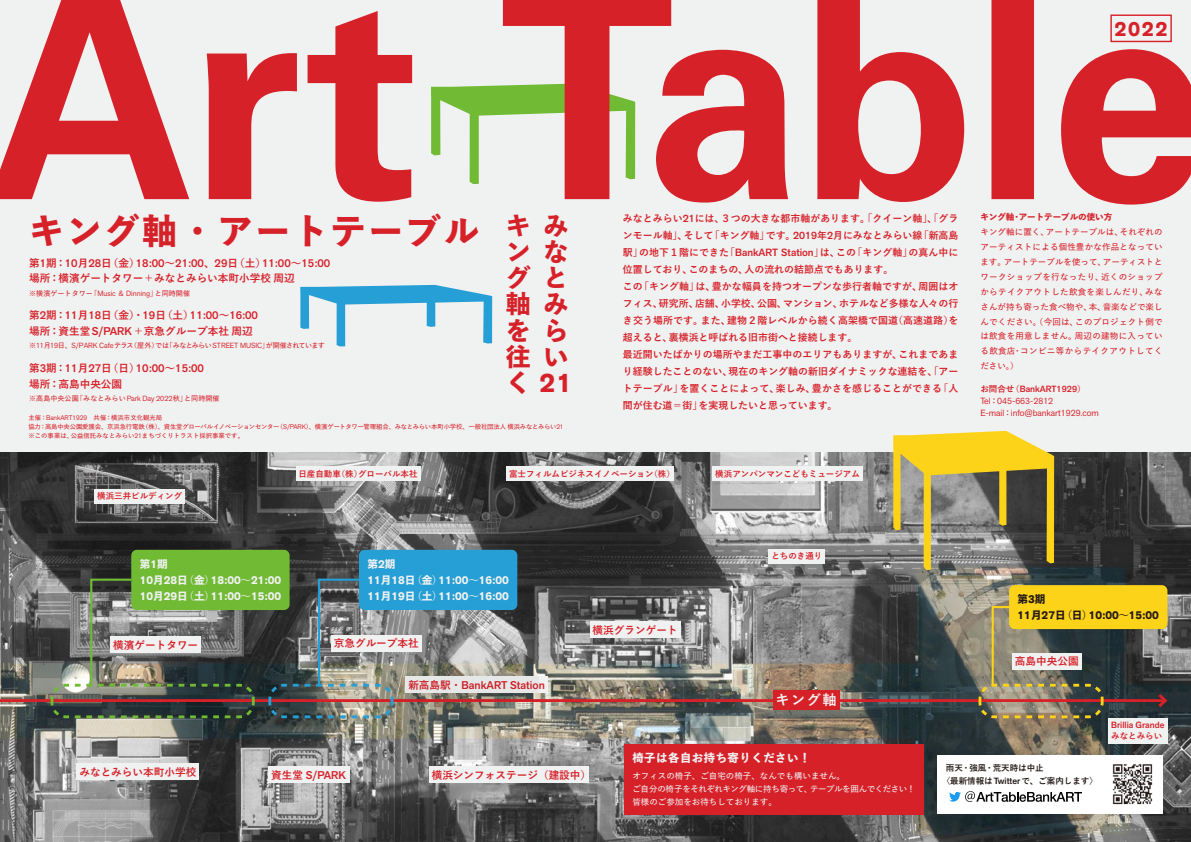
<style>
.page{position:relative;width:1191px;height:842px;background:#fff}
.page>*{position:absolute;margin:0;border:0;box-sizing:border-box;transform-origin:0 0}
.t1{font:800 34.9px "Yu Go Std N";letter-spacing:.08em;color:#d72129}
.t2{font:700 26.2px "Akzid Grtsk Next";color:#d72129}
.t3{font:800 24.9px/26.2px "Yu Go Std N";color:#d72129}
.t4{font:700 20.1px "Akzid Grtsk Next";color:#d72129}
.t5{font:700 14.2px "Yu Go Pr 6 N";color:#f0f1f1}
.t6{font:800 11.3px "Yu Go Std N";letter-spacing:.05em;color:#f0f1f1}
.t7{font:500 11.2px "Akzid Grtsk Next";color:#d72129}
.t8{font:700 11.2px/16.3px "Akzid Grtsk Next";color:#f0f1f1}
.t9{font:700 11.2px "Akzid Grtsk Next";color:#221815}
.t10{font:700 10.6px "Yu Go Pr 6 N";color:#d72129}
.t11{font:800 10.6px "Yu Go Std N";color:#f0f1f1}
.t12{font:800 10.6px "Yu Go Std N";color:#221815}
.t13{font:700 9.9px/17px "Yu Go Pr 6 N";letter-spacing:.005em;color:#d72129}
.t14{font:8.9px/12px "Akzid Grtsk Next";color:#d72129}
.t15{font:500 8.9px "Akzid Grtsk Next";color:#d72129}
.t16{font:600 8.5px/14.9px "Yu Go Pr 6 N";letter-spacing:.04em;color:#d72129;text-align:justify}
.t17{font:600 8.5px/12.8px "Yu Go Pr 6 N";color:#f0f1f1}
.t18{font:700 8.5px "Yu Go Pr 6 N";color:#d72129}
.t19{font:700 8.5px/12.8px "Yu Go Pr 6 N";color:#221815}
.t20{font:800 8.5px "Yu Go Std N";color:#d72129}
.t21{font:600 7.1px "Yu Go Pr 6 N";color:#d72129}
.t22{font:600 7.1px "Yu Go Pr 6 N";letter-spacing:-.095em;color:#d72129}
.t23{font:600 6.4px/9.2px "Yu Go Pr 6 N";letter-spacing:-.02em;color:#d72129}
.t24{font:600 6.4px "Yu Go Pr 6 N";color:#d72129}
.s1{font-family:"Akzid Grtsk Next";font-weight:500;font-size:10.4px}
.s2{font-family:"Yu Go Pr 6 N";font-weight:700;font-size:10.6px}
.s3{font-family:"Akzid Grtsk Next";font-weight:400;font-size:7.4px}
.s4{font-family:"Akzid Grtsk Next";font-weight:500;font-size:11.2px}
.s5{font-family:"Yu Go Pr 6 N";font-weight:700;font-size:8.5px}
.s6{font-weight:500}
.s7{font-family:"Yu Go Pr 6 N";font-weight:600;font-size:8.5px}
.s8{font-family:"Akzid Grtsk Next";font-weight:400;font-size:6.7px}
.s9{font-family:"Akzid Grtsk Next";font-weight:700;font-size:11.2px}
.s10{font-family:"Yu Go Std N";font-weight:800;font-size:10.6px}
.s11{font-family:"Akzid Grtsk Next";font-weight:500;font-size:8.9px}
</style>
<div class="page">
<img style="left:0;top:451px;width:1191px;height:391px">
<div style="left:0;top:0;width:1191px;height:451px;background:#f0f1f1"></div>
<hr style="left:0;top:699px;width:1165px;height:3px;background:#d72129">
<svg style="left:1155px;top:691px;width:14px;height:19px"></svg>
<svg style="left:0;top:0;width:1191px;height:205px"></svg>
<svg style="left:893px;top:431px;width:161px;height:139px;background:#a8995a"></svg>
<svg style="left:300px;top:285px;width:192px;height:61px"></svg>
<div style="left:131px;top:550px;width:158px;height:60px;background:#70ba34;border-radius:6px"></div>
<div style="left:359px;top:550px;width:158px;height:60px;background:#259fd5;border-radius:6px"></div>
<div style="left:1009px;top:585px;width:158px;height:44px;background:#fdd31a;border-radius:6px"></div>
<div style="left:331px;top:635px;width:91px;height:16px;background:#f0f1f1"></div>
<div style="left:590px;top:621px;width:90px;height:17px;background:#f0f1f1"></div>
<div style="left:296px;top:466px;width:124px;height:15px;background:#f0f1f1"></div>
<div style="left:94px;top:489px;width:91px;height:14px;background:#f0f1f1"></div>
<div style="left:506px;top:466px;width:167px;height:15px;background:#f0f1f1"></div>
<div style="left:712px;top:466px;width:150px;height:15px;background:#f0f1f1"></div>
<div style="left:768px;top:549px;width:57px;height:14px;background:#f0f1f1"></div>
<div style="left:1108px;top:718px;width:59px;height:25px;background:#f0f1f1"></div>
<div style="left:268px;top:766px;width:82px;height:17px;background:#f0f1f1"></div>
<div style="left:429px;top:766px;width:160px;height:17px;background:#f0f1f1"></div>
<div style="left:405px;top:676px;width:142px;height:17px;background:#f0f1f1"></div>
<div style="left:77px;top:764px;width:122px;height:16px;background:#f0f1f1"></div>
<div style="left:772px;top:690px;width:67px;height:20px;background:#d72129"></div>
<svg style="left:395px;top:673px;width:144px;height:27px;fill:#e6e8e8"></svg>
<div style="left:624px;top:743px;width:299px;height:71px;background:#d72129"></div>
<div style="left:1110px;top:15px;width:61px;height:27px;border:1px solid #d72129"></div>
<div style="left:937px;top:755px;width:225px;height:58px;background:#fff"></div>
<svg style="left:949px;top:791px;width:133px;height:11px"></svg>
<svg style="left:49px;top:577px;width:207px;height:143px"></svg>
<svg style="left:267px;top:577px;width:128px;height:143px"></svg>
<svg style="left:977px;top:605px;width:128px;height:115px"></svg>
<img style="left:1112px;top:764px;width:41px;height:41px">
<h3 class="t4" style="left:1114px;top:16px;width:54px">2022</h3>
<h1 class="t1" style="left:29px;top:203px;width:451px">キング軸・アートテーブル</h1>
<p class="t13" style="left:623px;top:210px;width:337px">みなとみらい<span class="s1">21</span>には、３つの大きな都市軸があります。「クイーン軸」、「グランモール軸」、そして「キング軸」です。<span class="s1">2019</span>年<span class="s1">2</span>月にみなとみらい線「新高島駅」の地下１階にできた「<span class="s1">BankART Station</span>」は、この「キング軸」の真ん中に位置しており、このまちの、人の流れの結節点でもあります。<br>この「キング軸」は、豊かな幅員を持つオープンな歩行者軸ですが、周囲はオフィス、研究所、店舗、小学校、公園、マンション、ホテルなど多様な人々の行き交う場所です。また、建物２階レベルから続く高架橋で国道（高速道路）を超えると、裏横浜と呼ばれる旧市街へと接続します。<br>最近開いたばかりの場所やまだ工事中のエリアもありますが、これまであまり経験したことのない、現在のキング軸の新旧ダイナミックな連結を、「アートテーブル」を置くことによって、楽しみ、豊かさを感じることができる「人間が住む道＝街」を実現したいと思っています。</p>
<p class="t20" style="left:980px;top:210px;width:133px">キング軸・アートテーブルの使い方</p>
<h3 class="t3" style="left:506px;top:213px;width:26px;text-align:justify">キング軸を往く</h3>
<h3 class="t3" style="left:543px;top:213px;width:26px">みなとみらい</h3>
<h2 class="t2" style="left:539px;top:366px;width:34px">21</h2>
<p class="t16" style="left:980px;top:224px;width:184px">キング軸に置く、アートテーブルは、それぞれのアーティストによる個性豊かな作品となっています。アートテーブルを使って、アーティストとワークショップを行なったり、近くのショップからテイクアウトした飲食を楽しんだり、みなさんが持ち寄った食べ物や、本、音楽などで楽しんでください。（今回は、このプロジェクト側では飲食を用意しません。周辺の建物に入っている飲食店・コンビニ等からテイクアウトしてください。）</p>
<p class="t7" style="left:29px;top:256px;width:302px"><span class="s2">第</span>1<span class="s2">期：</span>10<span class="s2">月</span>28<span class="s2">日（金）</span>18:00<span class="s2">～</span>21:00<span class="s2">、</span>29<span class="s2">日（土）</span>11:00<span class="s2">～</span>15:00</p>
<p class="t10" style="left:29px;top:273px;width:267px">場所：横濱ゲートタワー＋みなとみらい本町小学校周辺</p>
<p class="t21" style="left:29px;top:286px;width:162px">※横濱ゲートタワー「<span class="s3">Music</span> ＆ <span class="s3">Dinning</span>」と同時開催</p>
<p class="t7" style="left:29px;top:308px;width:230px"><span class="s2">第</span>2<span class="s2">期：</span>11<span class="s2">月</span>18<span class="s2">日（金）・</span>19<span class="s2">日（土）</span>11:00<span class="s2">～</span>16:00</p>
<p class="t10" style="left:29px;top:325px;width:225px">場所：資生堂<span class="s4">S/PARK</span>＋京急グループ本社周辺</p>
<p class="t22" style="left:29px;top:339px;width:297px">※<span class="s3">11</span>月<span class="s3">19</span>日、<span class="s3">S/PARK Cafe</span>テラス（屋外）では「みなとみらい<span class="s3">STREET MUSIC</span>」が開催されています</p>
<p class="t7" style="left:29px;top:360px;width:176px"><span class="s2">第</span>3<span class="s2">期：</span>11<span class="s2">月</span>27<span class="s2">日（日）</span>10:00<span class="s2">～</span>15:00</p>
<p class="t10" style="left:29px;top:378px;width:95px">場所：高島中央公園</p>
<p class="t21" style="left:29px;top:392px;width:192px">※高島中央公園「みなとみらい<span class="s3">Park Day 2022</span>秋」と同時開催</p>
<p class="t14" style="left:980px;top:383px;width:107px"><span class="s5">お問合せ（</span><span class="s6">BankART1929</span><span class="s5">）<br></span>Tel<span class="s7">：</span>045-663-2812</p>
<p class="t24" style="left:28px;top:411px;width:135px">主催：<span class="s8">BankART1929</span>　共催：横浜市文化観光局</p>
<p class="t14" style="left:980px;top:407px;width:120px">E-mail<span class="s7">：</span>info@bankart1929.com</p>
<p class="t23" style="left:28px;top:421px;width:536px">協力：高島中央公園愛護会、京浜急行電鉄（株）、資生堂グローバルイノベーションセンター（<span class="s8">S/PARK</span>）、横濱ゲートタワー管理組合、みなとみらい本町小学校、一般社団法人横浜みなとみらい<span class="s8">21 </span>※この事業は、公益信託みなとみらい<span class="s8">21</span>まちづくりトラスト採択事業です。</p>
<p class="t18" style="left:97px;top:491px;width:87px">横浜三井ビルディング</p>
<p class="t18" style="left:298px;top:469px;width:121px">日産自動車（株）グローバル本社</p>
<p class="t18" style="left:509px;top:469px;width:167px">富士フィルムビジネスイノベーション（株）</p>
<p class="t18" style="left:715px;top:469px;width:146px">横浜アンパンマンこどもミュージアム</p>
<p class="t11" style="left:140px;top:555px;width:29px">第<span class="s9">1</span>期</p>
<p class="t8" style="left:140px;top:572px;width:143px">10<span class="s10">月</span>28<span class="s10">日（金）</span>18:00<span class="s10">～</span>21:00<br>10<span class="s10">月</span>29<span class="s10">日（土）</span>11:00<span class="s10">～</span>15:00</p>
<p class="t10" style="left:113px;top:639px;width:87px">横濱ゲートタワー</p>
<p class="t11" style="left:367px;top:555px;width:29px">第<span class="s9">2</span>期</p>
<p class="t8" style="left:367px;top:572px;width:143px">11<span class="s10">月</span>18<span class="s10">日（金）</span>11:00<span class="s10">～</span>16:00<br>11<span class="s10">月</span>19<span class="s10">日（土）</span>11:00<span class="s10">～</span>16:00</p>
<p class="t10" style="left:334px;top:637px;width:87px">京急グループ本社</p>
<p class="t7" style="left:408px;top:677px;width:138px"><span class="s2">新高島駅・</span>BankART Station</p>
<p class="t10" style="left:592px;top:624px;width:87px">横浜グランゲート</p>
<p class="t18" style="left:771px;top:551px;width:53px">とちのき通り</p>
<h3 class="t5" style="left:775px;top:692px;width:62px">キング軸</h3>
<p class="t10" style="left:79px;top:766px;width:118px">みなとみらい本町小学校</p>
<p class="t7" style="left:271px;top:767px;width:76px"><span class="s2">資生堂</span> S/PARK</p>
<p class="t10" style="left:432px;top:769px;width:161px">横浜シンフォステージ（建設中）</p>
<p class="t6" style="left:632px;top:749px;width:180px">椅子は各自お持ち寄りください！</p>
<p class="t17" style="left:632px;top:769px;width:284px">オフィスの椅子、ご自宅の椅子、なんでも構いません。<br>ご自分の椅子をそれぞれキング軸に持ち寄って、テーブルを囲んでください！皆様のご参加をお待ちしております。</p>
<p class="t12" style="left:1017px;top:591px;width:29px">第<span class="s9">3</span>期</p>
<p class="t9" style="left:1017px;top:608px;width:143px">11<span class="s10">月</span>27<span class="s10">日（日）</span>10:00<span class="s10">～</span>15:00</p>
<p class="t10" style="left:1015px;top:655px;width:65px">高島中央公園</p>
<p class="t19" style="left:941px;top:762px;width:158px;text-indent:4px">雨天・強風・荒天時は中止<br>〈最新情報は<span class="s11">Twitter</span>で、ご案内します〉</p>
<p class="t15" style="left:1111px;top:719px;width:55px">Brillia Grande</p>
<p class="t18" style="left:1111px;top:731px;width:53px">みなとみらい</p>
</div>
